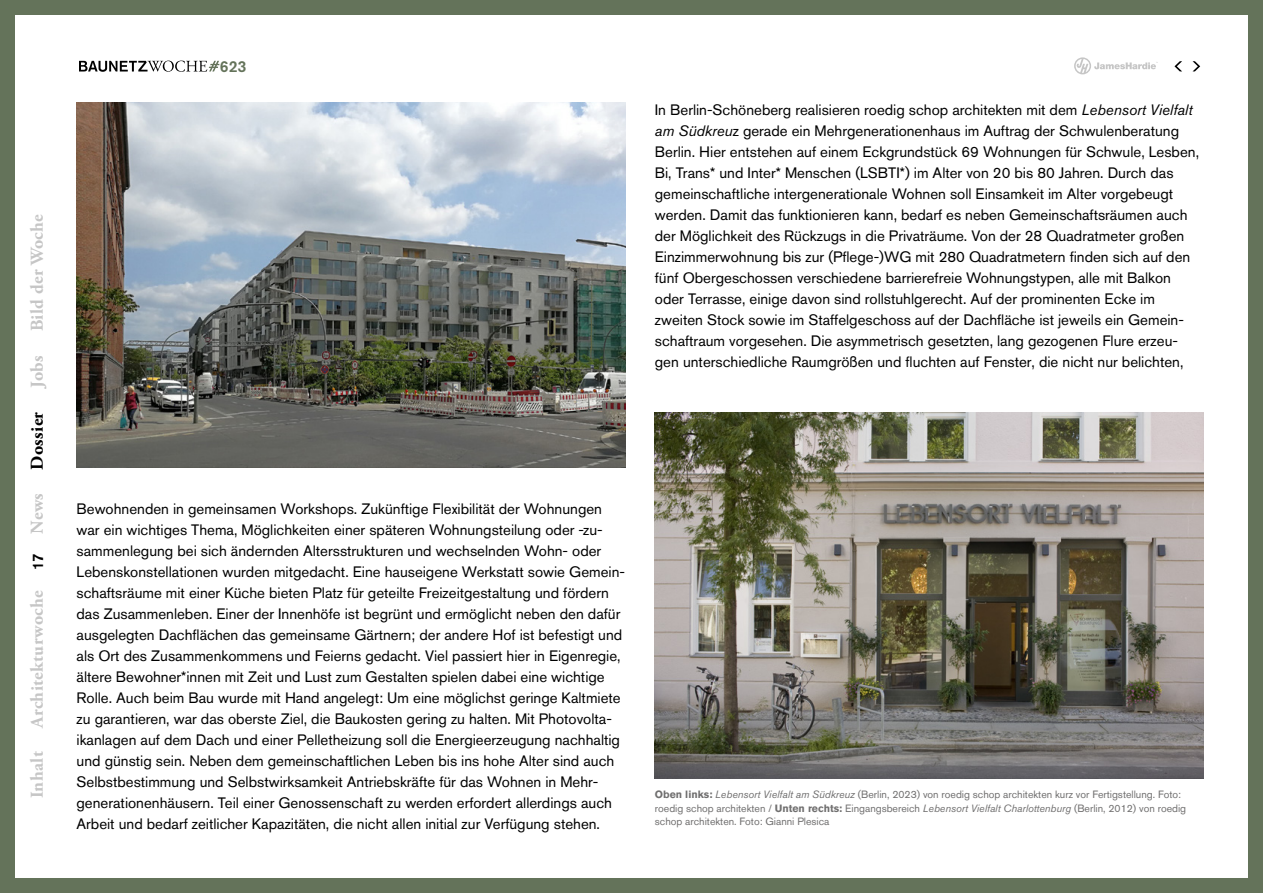
<style>
.page{position:relative;width:1263px;height:893px;background:#fff}
.page>*{position:absolute;margin:0;border:0;box-sizing:border-box;transform-origin:0 0}
.t1{font:700 18px "Adobe Garamond Pro";letter-spacing:.02em;color:#c6c6c6}
.t2{font:700 18px "Adobe Garamond Pro";letter-spacing:.02em;color:#000}
.t3{font:500 15.75px "Akzidenz Grotesk BQ";color:#64735a}
.t4{font:15px/21px "Akzidenz Grotesk BQ";color:#000}
.t5{font:500 15px "Akzidenz Grotesk BQ";color:#000}
.t6{font:10.5px/13.5px "Akzidenz Grotesk BQ";color:#706f6f}
.s1{font-style:italic}
.s2{font-weight:700}
</style>
<div class="page">
<div style="left:0;top:0;width:1263px;height:893px;border:15px solid #64735a"></div>
<svg style="left:1192px;top:61px;width:8px;height:10px"></svg>
<svg style="left:1174px;top:61px;width:8px;height:10px"></svg>
<svg style="left:1074px;top:57px;width:84px;height:17px"></svg>
<img style="left:77px;top:102px;width:548px;height:366px">
<img style="left:655px;top:412px;width:548px;height:366px">
<svg style="left:79px;top:61px;width:140px;height:11px"></svg>
<p class="t3" style="left:220px;top:56px;width:28px">623</p>
<p class="t1" style="left:27px;top:331px;width:119px;rotate:-90deg">Bild der Woche</p>
<p class="t1" style="left:27px;top:388px;width:34px;rotate:-90deg">Jobs</p>
<p class="t2" style="left:27px;top:470px;width:59px;rotate:-90deg">Dossier</p>
<p class="t1" style="left:27px;top:534px;width:42px;rotate:-90deg">News</p>
<p class="t5" style="left:29px;top:570px;width:18px;rotate:-90deg">17</p>
<p class="t1" style="left:27px;top:728px;width:139px;rotate:-90deg">Architekturwoche</p>
<p class="t1" style="left:27px;top:798px;width:49px;rotate:-90deg">Inhalt</p>
<p class="t4" style="left:77px;top:498px;width:550px">Bewohnenden in gemeinsamen Workshops. Zukünftige Flexibilität der Wohnungen war ein wichtiges Thema, Möglichkeiten einer späteren Wohnungsteilung oder -zu&shy;sammenlegung bei sich ändernden Altersstrukturen und wechselnden Wohn- oder Lebenskonstellationen wurden mitgedacht. Eine hauseigene Werkstatt sowie Gemein&shy;schaftsräume mit einer Küche bieten Platz für geteilte Freizeitgestaltung und fördern das Zusammenleben. Einer der Innenhöfe ist begrünt und ermöglicht neben den dafür ausgelegten Dachflächen das gemeinsame Gärtnern; der andere Hof ist befestigt und als Ort des Zusammenkommens und Feierns gedacht. Viel passiert hier in Eigenregie, ältere Bewohner*innen mit Zeit und Lust zum Gestalten spielen dabei eine wichtige Rolle. Auch beim Bau wurde mit Hand angelegt: Um eine möglichst geringe Kaltmiete zu garantieren, war das oberste Ziel, die Baukosten gering zu halten. Mit Photovolta&shy;ikanlagen auf dem Dach und einer Pelletheizung soll die Energieerzeugung nachhaltig und günstig sein. Neben dem gemeinschaftlichen Leben bis ins hohe Alter sind auch Selbstbestimmung und Selbstwirksamkeit Antriebskräfte für das Wohnen in Mehr&shy;generationenhäusern. Teil einer Genossenschaft zu werden erfordert allerdings auch Arbeit und bedarf zeitlicher Kapazitäten, die nicht allen initial zur Verfügung stehen.</p>
<p class="t4" style="left:655px;top:99px;width:546px">In Berlin-Schöneberg realisieren roedig schop architekten mit dem <span class="s1">Lebensort Vielfalt am Südkreu</span>z gerade ein Mehrgenerationenhaus im Auftrag der Schwulenberatung Berlin. Hier entstehen auf einem Eckgrundstück 69 Wohnungen für Schwule, Lesben, Bi, Trans* und Inter* Menschen (LSBTI*) im Alter von 20 bis 80 Jahren. Durch das gemeinschaftliche intergenerationale Wohnen soll Einsamkeit im Alter vorgebeugt werden. Damit das funktionieren kann, bedarf es neben Gemeinschaftsräumen auch der Möglichkeit des Rückzugs in die Privaträume. Von der 28 Quadratmeter großen Einzimmerwohnung bis zur (Pflege-)WG mit 280 Quadratmetern finden sich auf den fünf Obergeschossen verschiedene barrierefreie Wohnungstypen, alle mit Balkon oder Terrasse, einige davon sind rollstuhlgerecht. Auf der prominenten Ecke im zweiten Stock sowie im Staffelgeschoss auf der Dachfläche ist jeweils ein Gemein&shy;schaftraum vorgesehen. Die asymmetrisch gesetzten, lang gezogenen Flure erzeu&shy;gen unterschiedliche Raumgrößen und fluchten auf Fenster, die nicht nur belichten,</p>
<p class="t6" style="left:655px;top:788px;width:533px"><span class="s2">Oben links:</span> <span class="s1">Lebensort Vielfalt am Südkreuz</span> (Berlin, 2023) von roedig schop architekten kurz vor Fertigstellung. Foto: roedig schop architekten / <span class="s2">Unten rechts:</span> Eingangsbereich <span class="s1">Lebensort Vielfalt Charlottenburg</span> (Berlin, 2012) von roedig schop architekten. Foto: Gianni Plesica</p>
</div>
